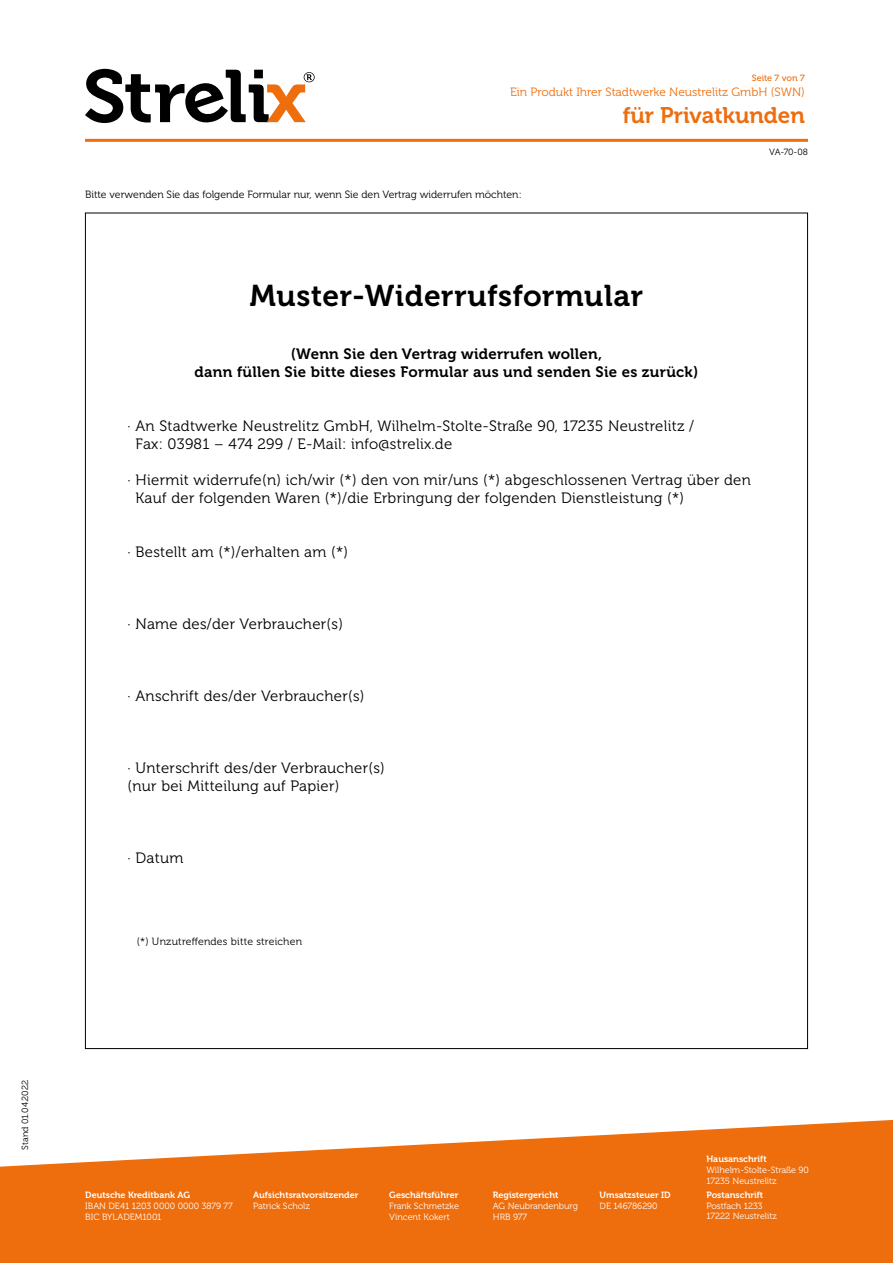
<style>
.page{position:relative;width:893px;height:1263px;background:#fff}
.page>*{position:absolute;margin:0;border:0;box-sizing:border-box;transform-origin:0 0}
.t1{font:30px "Museo 700";letter-spacing:.02em;color:#000}
.t2{font:22.5px "Museo 700";color:#ee6d0d}
.t3{font:15px/18px "Museo 300";letter-spacing:.02em;color:#000}
.t4{font:15px/18px "Museo 700";letter-spacing:.02em;color:#000;text-align:center}
.t5{font:12px "Museo 300";color:#ee6d0d}
.t6{font:10.5px "Museo 300";color:#000}
.t7{font:10.5px "Museo 300";letter-spacing:.02em;color:#000}
.t8{font:9px/10.8px "Museo 300";color:#fff}
.t9{font:9px "Museo 700";color:#fff}
.t10{font:9px "Museo 300";letter-spacing:-.005em;color:#000}
.t11{font:9px "Museo 500";color:#ee6d0d}
</style>
<div class="page">
<svg style="left:0;top:1119px;width:893px;height:144px;fill:#ee6d0d"></svg>
<svg style="left:85px;top:69px;width:230px;height:54px"></svg>
<hr style="left:85px;top:139px;width:723px;height:3px;background:#ee6d0d">
<p class="t10" style="left:20px;top:1150px;width:71px;rotate:-90deg">Stand 01.04.2022</p>
<p class="t11" style="left:752px;top:73px;width:54px">Seite 7 von 7</p>
<p class="t5" style="left:510px;top:85px;width:296px">Ein Produkt Ihrer Stadtwerke Neustrelitz GmbH (SWN)</p>
<h2 class="t2" style="left:623px;top:102px;width:184px">für Privatkunden</h2>
<p class="t10" style="left:769px;top:147px;width:40px">VA-70-08</p>
<p class="t6" style="left:85px;top:189px;width:438px">Bitte verwenden Sie das folgende Formular nur, wenn Sie den Vertrag widerrufen möchten:</p>
<h1 class="t1" style="left:250px;top:279px;width:395px">Muster-Widerrufsformular</h1>
<p class="t4" style="left:195px;top:345px;width:505px">(Wenn Sie den Vertrag widerrufen wollen,<br>dann füllen Sie bitte dieses Formular aus und senden Sie es zurück)</p>
<p class="t3" style="left:135px;top:417px;width:560px;text-indent:-8px">· An Stadtwerke Neustrelitz GmbH, Wilhelm-Stolte-Straße 90, 17235 Neustrelitz /<br>Fax: 03981 – 474 299 / E-Mail: info@strelix.de</p>
<p class="t3" style="left:135px;top:471px;width:617px;text-indent:-8px">· Hiermit widerrufe(n) ich/wir (*) den von mir/uns (*) abgeschlossenen Vertrag über den<br>Kauf der folgenden Waren (*)/die Erbringung der folgenden Dienstleistung (*)</p>
<p class="t3" style="left:128px;top:543px;width:222px">· Bestellt am (*)/erhalten am (*)</p>
<p class="t3" style="left:128px;top:615px;width:217px">· Name des/der Verbraucher(s)</p>
<p class="t3" style="left:128px;top:687px;width:238px">· Anschrift des/der Verbraucher(s)</p>
<p class="t3" style="left:128px;top:759px;width:259px">· Unterschrift des/der Verbraucher(s) (nur bei Mitteilung auf Papier)</p>
<p class="t3" style="left:128px;top:849px;width:57px">· Datum</p>
<p class="t7" style="left:137px;top:936px;width:167px">(*) Unzutreffendes bitte streichen</p>
<p class="t9" style="left:85px;top:1190px;width:106px">Deutsche Kreditbank AG</p>
<p class="t8" style="left:85px;top:1201px;width:149px">IBAN DE41 1203 0000 0000 3879 77<br>BIC BYLADEM1001</p>
<p class="t9" style="left:253px;top:1190px;width:107px">Aufsichtsratvorsitzender</p>
<p class="t8" style="left:253px;top:1201px;width:58px">Patrick Scholz</p>
<p class="t9" style="left:389px;top:1190px;width:71px">Geschäftsführer</p>
<p class="t8" style="left:389px;top:1201px;width:71px">Frank Schmetzke<br>Vincent Kokert</p>
<p class="t9" style="left:493px;top:1190px;width:67px">Registergericht</p>
<p class="t8" style="left:493px;top:1201px;width:87px">AG Neubrandenburg<br>HRB 977</p>
<p class="t9" style="left:600px;top:1190px;width:73px">Umsatzsteuer ID</p>
<p class="t8" style="left:600px;top:1201px;width:60px">DE 146786290</p>
<p class="t9" style="left:706px;top:1154px;width:62px">Hausanschrift</p>
<p class="t8" style="left:706px;top:1165px;width:104px">Wilhelm-Stolte-Straße 90<br>17235 Neustrelitz</p>
<p class="t9" style="left:706px;top:1190px;width:58px">Postanschrift</p>
<p class="t8" style="left:706px;top:1200px;width:72px">Postfach 1233<br>17222 Neustrelitz</p>
</div>
